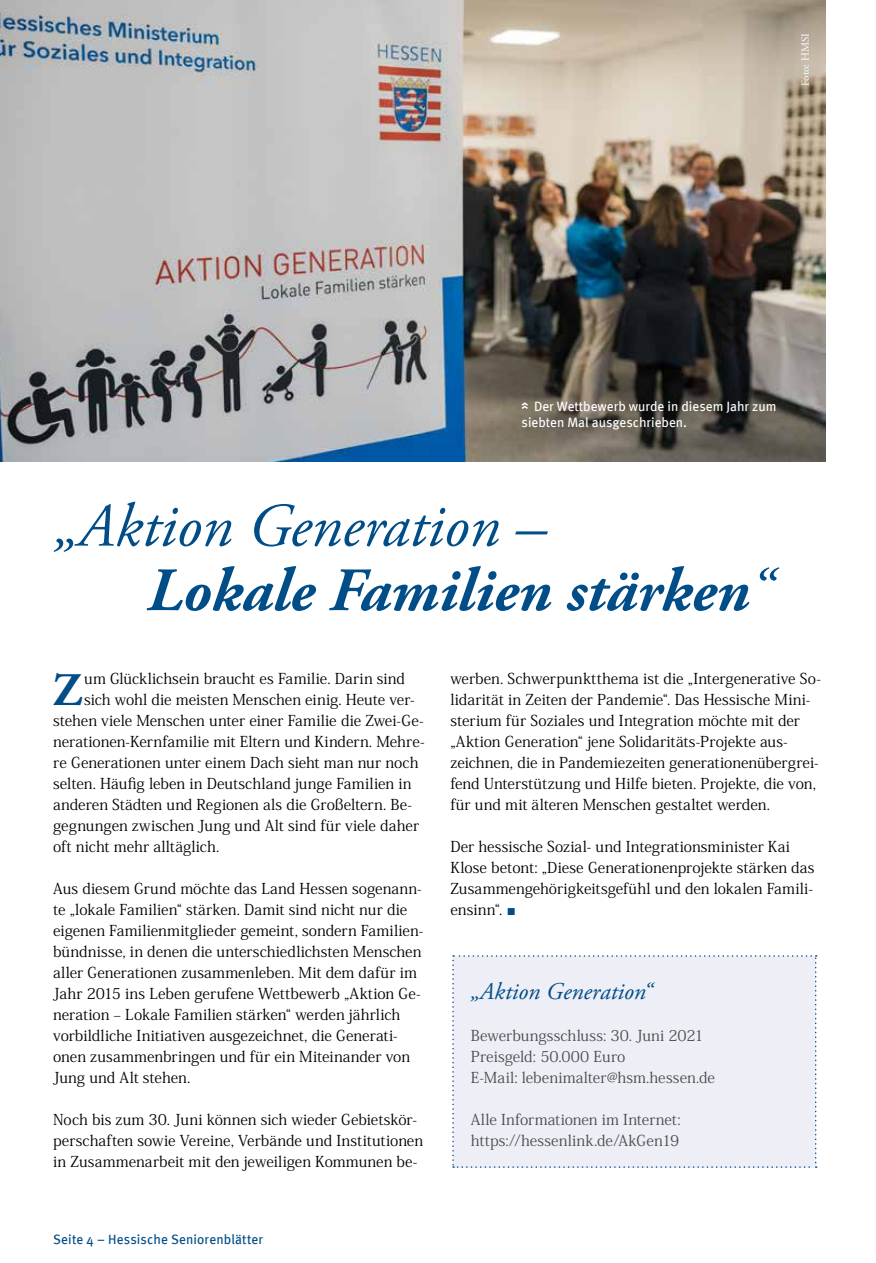
<style>
.page{position:relative;width:876px;height:1263px;background:#fff}
.page>*{position:absolute;margin:0;border:0;box-sizing:border-box;transform-origin:0 0}
.t1{font:italic 700 61.5px/64.5px "Adobe Garamond Pro";color:#004d87}
.t2{font:700 46.65px "Adobe Garamond Pro";color:#004d87}
.t3{font:italic 24px "Adobe Garamond Pro";color:#004d87}
.t4{font:15px/21px "Koz Min Pro";letter-spacing:-.005em;color:#000}
.t5{font:15px/21px "Koz Min Pro";color:#4b4b4a}
.t6{font:13.5px/16.2px "Meta";color:#fff}
.t7{font:13.5px "Meta";letter-spacing:.01em;color:#004d87}
.t8{font:10.95px "Adobe Garamond Pro";color:#fff}
.s1{font-weight:400}
.s2{font-family:"Arial";color:#004d87}
</style>
<div class="page">
<div style="left:452px;top:955px;width:365px;height:213px;background:#edeef6"></div>
<img style="left:0;top:0;width:825px;height:461px">
<svg style="left:522px;top:402px;width:6px;height:7px"></svg>
<p class="t8" style="left:799px;top:86px;width:54px;rotate:-90deg">Foto: HMSI</p>
<p class="t6" style="left:522px;top:398px;width:256px;text-indent:12px">Der Wettbewerb wurde in diesem Jahr zum siebten Mal ausgeschrieben.</p>
<h1 class="t1" style="left:147px;top:495px;width:627px;text-indent:-92px"><span class="s1">„Aktion Generation –<br></span>Lokale Familien stärken<span class="s1">“</span></h1>
<h2 class="t2" style="left:53px;top:663px;width:30px">Z</h2>
<p class="t4" style="left:84px;top:667px;width:322px">um Glücklichsein braucht es Familie. Darin sind</p>
<p class="t4" style="left:84px;top:688px;width:332px">sich wohl die meisten Menschen einig. Heute ver-</p>
<p class="t4" style="left:53px;top:709px;width:372px">stehen viele Menschen unter einer Familie die Zwei-Ge-</p>
<p class="t4" style="left:53px;top:730px;width:373px">nerationen-Kernfamilie mit Eltern und Kindern. Mehre-</p>
<p class="t4" style="left:53px;top:751px;width:367px">re Generationen unter einem Dach sieht man nur noch</p>
<p class="t4" style="left:53px;top:772px;width:360px">selten. Häufig leben in Deutschland junge Familien in</p>
<p class="t4" style="left:53px;top:793px;width:360px">anderen Städten und Regionen als die Großeltern. Be-</p>
<p class="t4" style="left:53px;top:814px;width:367px">gegnungen zwischen Jung und Alt sind für viele daher</p>
<p class="t4" style="left:53px;top:835px;width:168px">oft nicht mehr alltäglich.</p>
<p class="t4" style="left:53px;top:877px;width:372px">Aus diesem Grund möchte das Land Hessen sogenann&shy;te „lokale Familien“ stärken. Damit sind nicht nur die eigenen Familienmitglieder gemeint, sondern Familien&shy;bündnisse, in denen die unterschiedlichsten Menschen aller Generationen zusammenleben. Mit dem dafür im Jahr 2015 ins Leben gerufene Wettbewerb „Aktion Ge&shy;neration – Lokale Familien stärken“ werden jährlich vorbildliche Initiativen ausgezeichnet, die Generati&shy;onen zusammenbringen und für ein Miteinander von Jung und Alt stehen.</p>
<p class="t4" style="left:53px;top:1108px;width:371px">Noch bis zum 30. Juni können sich wieder Gebietskör&shy;perschaften sowie Vereine, Verbände und Institutionen in Zusammenarbeit mit den jeweiligen Kommunen be-</p>
<p class="t7" style="left:53px;top:1231px;width:212px">Seite 4 – Hessische Seniorenblätter</p>
<p class="t4" style="left:450px;top:667px;width:372px">werben. Schwerpunktthema ist die „Intergenerative So&shy;lidarität in Zeiten der Pandemie“. Das Hessische Mini&shy;sterium für Soziales und Integration möchte mit der „Aktion Generation“ jene Solidaritäts-Projekte aus&shy;zeichnen, die in Pandemiezeiten generationenübergrei&shy;fend Unterstützung und Hilfe bieten. Projekte, die von, für und mit älteren Menschen gestaltet werden.</p>
<p class="t4" style="left:450px;top:835px;width:366px">Der hessische Sozial- und Integrationsminister Kai Klose betont: „Diese Generationenprojekte stärken das Zusammengehörigkeitsgefühl und den lokalen Famili&shy;ensinn“. <span class="s2">■</span></p>
<h3 class="t3" style="left:471px;top:977px;width:183px">„Aktion Generation“</h3>
<p class="t5" style="left:471px;top:1024px;width:246px">Bewerbungsschluss: 30. Juni 2021<br>Preisgeld: 50.000 Euro<br>E-Mail: lebenimalter@hsm.hessen.de</p>
<p class="t5" style="left:471px;top:1108px;width:211px">Alle Informationen im Internet: https://hessenlink.de/AkGen19</p>
</div>
